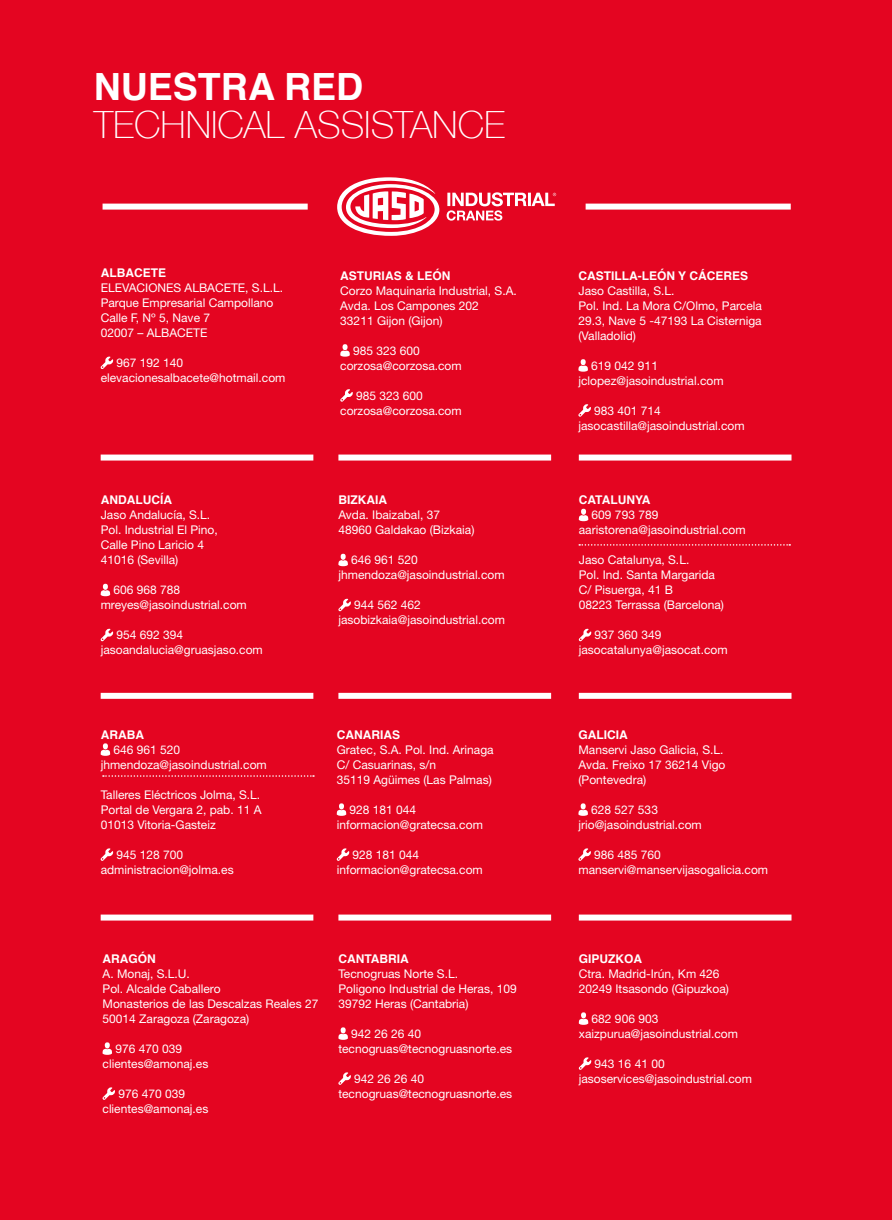
<style>
.page{position:relative;width:892px;height:1220px;background:#e40521}
.page>*{position:absolute;margin:0;border:0;box-sizing:border-box;transform-origin:0 0}
.t1{font:100 37.5px "Helvetica Neue";color:#fff}
.t2{font:700 37.5px "Helvetica";color:#fff}
.t3{font:12px/15px "Helvetica Neue";color:#fff}
.t4{font:700 12px "Helvetica";color:#fff}
</style>
<div class="page">
<svg style="left:579px;top:1012px;width:9px;height:12px"></svg>
<svg style="left:579px;top:1057px;width:12px;height:12px"></svg>
<svg style="left:578px;top:359px;width:10px;height:13px"></svg>
<svg style="left:578px;top:404px;width:13px;height:13px"></svg>
<svg style="left:338px;top:554px;width:10px;height:12px"></svg>
<svg style="left:338px;top:599px;width:13px;height:12px"></svg>
<svg style="left:578px;top:803px;width:10px;height:13px"></svg>
<svg style="left:578px;top:848px;width:13px;height:13px"></svg>
<svg style="left:101px;top:584px;width:9px;height:12px"></svg>
<svg style="left:101px;top:629px;width:12px;height:12px"></svg>
<svg style="left:103px;top:1042px;width:9px;height:12px"></svg>
<svg style="left:103px;top:1087px;width:12px;height:12px"></svg>
<svg style="left:337px;top:803px;width:9px;height:13px"></svg>
<svg style="left:337px;top:848px;width:12px;height:13px"></svg>
<svg style="left:340px;top:344px;width:10px;height:13px"></svg>
<svg style="left:340px;top:389px;width:13px;height:13px"></svg>
<div style="left:101px;top:454px;width:212px;height:6px;background:#fff"></div>
<div style="left:338px;top:454px;width:213px;height:6px;background:#fff"></div>
<div style="left:579px;top:454px;width:212px;height:6px;background:#fff"></div>
<div style="left:338px;top:693px;width:213px;height:6px;background:#fff"></div>
<div style="left:579px;top:693px;width:212px;height:6px;background:#fff"></div>
<div style="left:338px;top:914px;width:213px;height:6px;background:#fff"></div>
<div style="left:579px;top:914px;width:212px;height:6px;background:#fff"></div>
<div style="left:101px;top:693px;width:212px;height:6px;background:#fff"></div>
<div style="left:101px;top:914px;width:212px;height:6px;background:#fff"></div>
<svg style="left:446px;top:192px;width:110px;height:29px"></svg>
<svg style="left:337px;top:177px;width:102px;height:59px"></svg>
<div style="left:103px;top:204px;width:205px;height:6px;background:#fff"></div>
<div style="left:585px;top:204px;width:205px;height:6px;background:#fff"></div>
<svg style="left:101px;top:743px;width:9px;height:13px"></svg>
<svg style="left:101px;top:848px;width:12px;height:13px"></svg>
<svg style="left:103px;top:775px;width:211px;height:2px"></svg>
<svg style="left:579px;top:509px;width:9px;height:12px"></svg>
<svg style="left:579px;top:629px;width:12px;height:12px"></svg>
<svg style="left:579px;top:544px;width:211px;height:1px"></svg>
<svg style="left:338px;top:1027px;width:10px;height:12px"></svg>
<svg style="left:338px;top:1072px;width:13px;height:12px"></svg>
<svg style="left:101px;top:356px;width:12px;height:13px"></svg>
<h1 class="t2" style="left:94px;top:71px;width:271px">NUESTRA RED</h1>
<h1 class="t1" style="left:94px;top:101px;width:413px">TECHNICAL ASSISTANCE</h1>
<p class="t4" style="left:101px;top:268px;width:67px">ALBACETE</p>
<p class="t3" style="left:101px;top:280px;width:184px">ELEVACIONES ALBACETE, S.L.L.<br>Parque Empresarial Campollano<br>Calle F, Nº 5, Nave 7<br>02007 – ALBACETE</p>
<p class="t3" style="left:101px;top:355px;width:186px;text-indent:16px">967 192 140 elevacionesalbacete@hotmail.com</p>
<p class="t4" style="left:340px;top:270px;width:112px">ASTURIAS &amp; LEÓN</p>
<p class="t3" style="left:340px;top:282px;width:178px">Corzo Maquinaria Industrial, S.A.<br>Avda. Los Campones 202<br>33211 Gijon (Gijon)</p>
<p class="t3" style="left:340px;top:342px;width:123px;text-indent:13px">985 323 600 corzosa@corzosa.com</p>
<p class="t3" style="left:340px;top:387px;width:123px;text-indent:16px">985 323 600 corzosa@corzosa.com</p>
<p class="t4" style="left:101px;top:495px;width:73px">ANDALUCÍA</p>
<p class="t3" style="left:101px;top:507px;width:119px">Jaso Andalucía, S.L.<br>Pol. Industrial El Pino,<br>Calle Pino Laricio 4<br>41016 (Sevilla)</p>
<p class="t3" style="left:101px;top:582px;width:148px;text-indent:13px">606 968 788 mreyes@jasoindustrial.com</p>
<p class="t3" style="left:101px;top:627px;width:164px;text-indent:16px">954 692 394 jasoandalucia@gruasjaso.com</p>
<p class="t4" style="left:101px;top:729px;width:45px">ARABA</p>
<p class="t3" style="left:101px;top:742px;width:168px;text-indent:13px">646 961 520 jhmendoza@jasoindustrial.com</p>
<p class="t3" style="left:101px;top:787px;width:162px;text-align:justify">Talleres Eléctricos Jolma, S.L.<br>Portal de Vergara 2, pab. 11 A 01013 Vitoria-Gasteiz</p>
<p class="t3" style="left:101px;top:847px;width:134px;text-indent:16px">945 128 700 administracion@jolma.es</p>
<p class="t4" style="left:338px;top:495px;width:50px">BIZKAIA</p>
<p class="t3" style="left:338px;top:507px;width:138px">Avda. Ibaizabal, 37<br>48960 Galdakao (Bizkaia)</p>
<p class="t3" style="left:338px;top:552px;width:168px;text-indent:13px">646 961 520 jhmendoza@jasoindustrial.com</p>
<p class="t3" style="left:338px;top:597px;width:168px;text-indent:16px">944 562 462 jasobizkaia@jasoindustrial.com</p>
<p class="t4" style="left:337px;top:729px;width:65px">CANARIAS</p>
<p class="t3" style="left:337px;top:742px;width:158px">Gratec, S.A. Pol. Ind. Arinaga<br>C/ Casuarinas, s/n<br>35119 Agüimes (Las Palmas)</p>
<p class="t3" style="left:337px;top:802px;width:148px;text-indent:13px">928 181 044 informacion@gratecsa.com</p>
<p class="t3" style="left:337px;top:847px;width:148px;text-indent:16px">928 181 044 informacion@gratecsa.com</p>
<p class="t4" style="left:103px;top:953px;width:55px">ARAGÓN</p>
<p class="t3" style="left:103px;top:965px;width:217px">A. Monaj, S.L.U.<br>Pol. Alcalde Caballero<br>Monasterios de las Descalzas Reales 27<br>50014 Zaragoza (Zaragoza)</p>
<p class="t3" style="left:103px;top:1040px;width:107px;text-indent:13px">976 470 039 clientes@amonaj.es</p>
<p class="t3" style="left:103px;top:1085px;width:107px;text-indent:16px">976 470 039 clientes@amonaj.es</p>
<p class="t4" style="left:338px;top:953px;width:72px">CANTABRIA</p>
<p class="t3" style="left:338px;top:965px;width:180px">Tecnogruas Norte S.L.<br>Poligono Industrial de Heras, 109<br>39792 Heras (Cantabria)</p>
<p class="t3" style="left:338px;top:1025px;width:175px;text-indent:13px">942 26 26 40 tecnogruas@tecnogruasnorte.es</p>
<p class="t3" style="left:338px;top:1070px;width:175px;text-indent:16px">942 26 26 40 tecnogruas@tecnogruasnorte.es</p>
<p class="t4" style="left:578px;top:270px;width:171px">CASTILLA-LEÓN Y CÁCERES</p>
<p class="t3" style="left:578px;top:282px;width:185px">Jaso Castilla, S.L.<br>Pol. Ind. La Mora C/Olmo, Parcela<br>29.3, Nave 5 -47193 La Cisterniga (Valladolid)</p>
<p class="t3" style="left:578px;top:357px;width:147px;text-indent:13px">619 042 911 jclopez@jasoindustrial.com</p>
<p class="t3" style="left:578px;top:402px;width:168px;text-indent:16px">983 401 714 jasocastilla@jasoindustrial.com</p>
<p class="t4" style="left:579px;top:495px;width:73px">CATALUNYA</p>
<p class="t3" style="left:579px;top:507px;width:168px;text-indent:13px">609 793 789 aaristorena@jasoindustrial.com</p>
<p class="t3" style="left:579px;top:552px;width:147px">Jaso Catalunya, S.L.<br>Pol. Ind. Santa Margarida<br>C/ Pisuerga, 41 B<br>08223 Terrassa (Barcelona)</p>
<p class="t3" style="left:579px;top:627px;width:150px;text-indent:16px">937 360 349 jasocatalunya@jasocat.com</p>
<p class="t4" style="left:578px;top:729px;width:51px">GALICIA</p>
<p class="t3" style="left:578px;top:742px;width:148px">Manservi Jaso Galicia, S.L.<br>Avda. Freixo 17 36214 Vigo (Pontevedra)</p>
<p class="t3" style="left:578px;top:802px;width:125px;text-indent:13px">628 527 533 jrio@jasoindustrial.com</p>
<p class="t3" style="left:578px;top:847px;width:191px;text-indent:16px">986 485 760 manservi@manservijasogalicia.com</p>
<p class="t4" style="left:579px;top:953px;width:65px">GIPUZKOA</p>
<p class="t3" style="left:579px;top:965px;width:152px">Ctra. Madrid-Irún, Km 426<br>20249 Itsasondo (Gipuzkoa)</p>
<p class="t3" style="left:579px;top:1010px;width:161px;text-indent:13px">682 906 903 xaizpurua@jasoindustrial.com</p>
<p class="t3" style="left:579px;top:1055px;width:175px;text-indent:16px">943 16 41 00 jasoservices@jasoindustrial.com</p>
</div>
